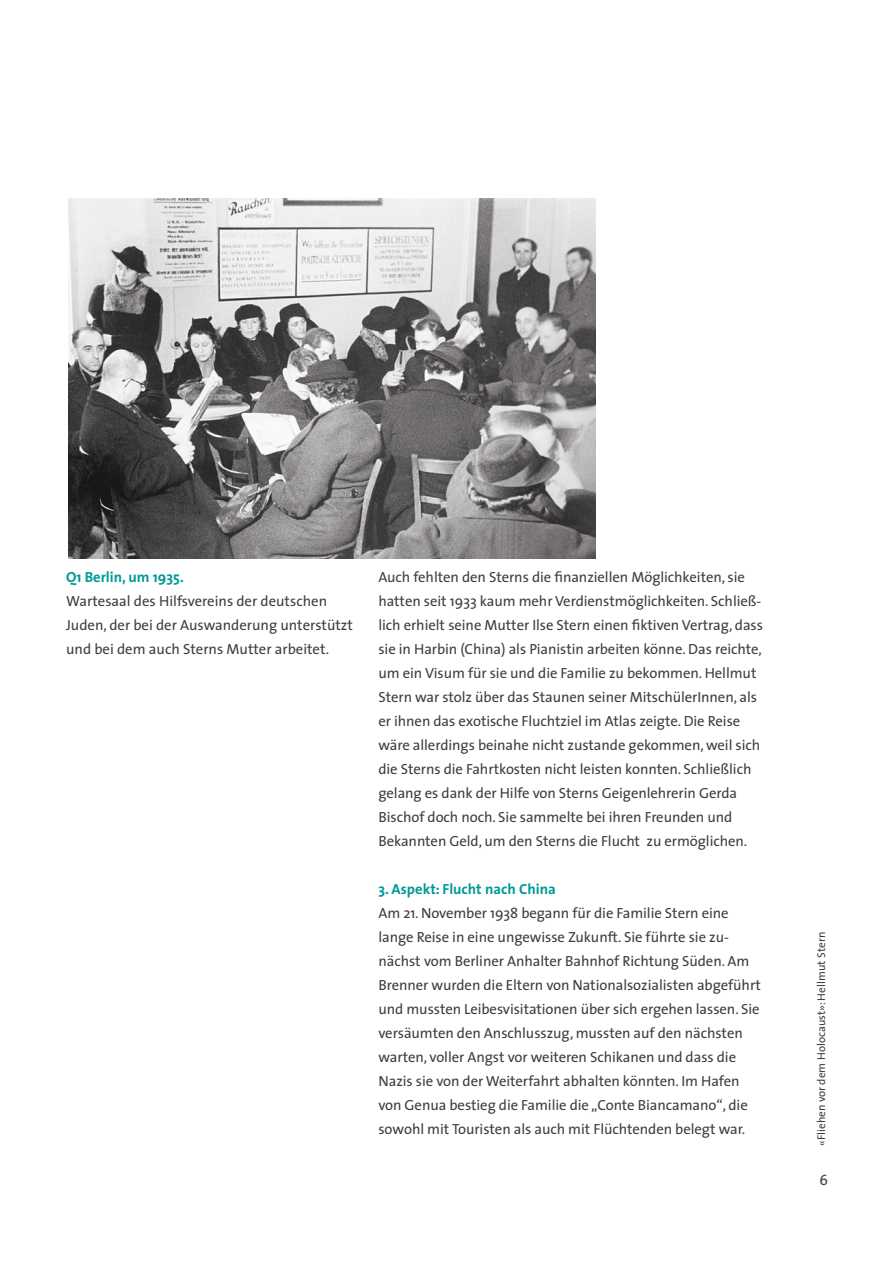
<style>
.page{position:relative;width:893px;height:1263px;background:#fff}
.page>*{position:absolute;margin:0;border:0;box-sizing:border-box;transform-origin:0 0}
.Fliesstext_normal{font:14.7px/24px "The Sans";letter-spacing:-.005em;color:#3e3e3f}
.Fliesstext_normal-2{font:700 14.7px "The Sans";color:#099}
.Legendenschrift{font:700 14.7px "The Sans";color:#099}
.t1{font:11.25px "The Sans";color:#3e3e3f}
</style>
<div class="page">
<img style="left:68px;top:198px;width:527px;height:360px">
<p class="Legendenschrift" style="left:66px;top:565px;width:119px">Q1 Berlin, um 1935.</p>
<p class="Fliesstext_normal" style="left:66px;top:589px;width:288px">Wartesaal des Hilfsvereins der deutschen<br>Juden, der bei der Auswanderung unterstützt und bei dem auch Sterns Mutter arbeitet.</p>
<p class="Fliesstext_normal" style="left:378px;top:565px;width:386px">Auch fehlten den Sterns die finanziellen Möglichkeiten, sie hatten seit 1933 kaum mehr Verdienstmöglichkeiten. Schließ&shy;lich erhielt seine Mutter Ilse Stern einen fiktiven Vertrag, dass sie in Harbin (China) als Pianistin arbeiten könne. Das reichte, um ein Visum für sie und die Familie zu bekommen. Hellmut Stern war stolz über das Staunen seiner MitschülerInnen, als er ihnen das exotische Fluchtziel im Atlas zeigte. Die Reise wäre allerdings beinahe nicht zustande gekommen, weil sich die Sterns die Fahrtkosten nicht leisten konnten. Schließlich gelang es dank der Hilfe von Sterns Geigenlehrerin Gerda Bischof doch noch. Sie sammelte bei ihren Freunden und</p>
<p class="Fliesstext_normal" style="left:378px;top:829px;width:370px">Bekannten Geld, um den Sterns die Flucht zu ermöglichen.</p>
<p class="Fliesstext_normal-2" style="left:378px;top:877px;width:179px">3. Aspekt: Flucht nach China</p>
<p class="Fliesstext_normal" style="left:378px;top:901px;width:384px">Am 21. November 1938 begann für die Familie Stern eine lange Reise in eine ungewisse Zukunft. Sie führte sie zu&shy;nächst vom Berliner Anhalter Bahnhof Richtung Süden. Am Brenner wurden die Eltern von Nationalsozialisten abgeführt und mussten Leibesvisitationen über sich ergehen lassen. Sie versäumten den Anschlusszug, mussten auf den nächsten warten, voller Angst vor weiteren Schikanen und dass die Nazis sie von der Weiterfahrt abhalten könnten. Im Hafen von Genua bestieg die Familie die „Conte Biancamano“, die sowohl mit Touristen als auch mit Flüchtenden belegt war.</p>
<p class="t1" style="left:812px;top:1146px;width:216px;rotate:-90deg">«Fliehen vor dem Holocaust»: Hellmut Stern</p>
<p class="Fliesstext_normal" style="left:820px;top:1168px;width:10px">6</p>
</div>
